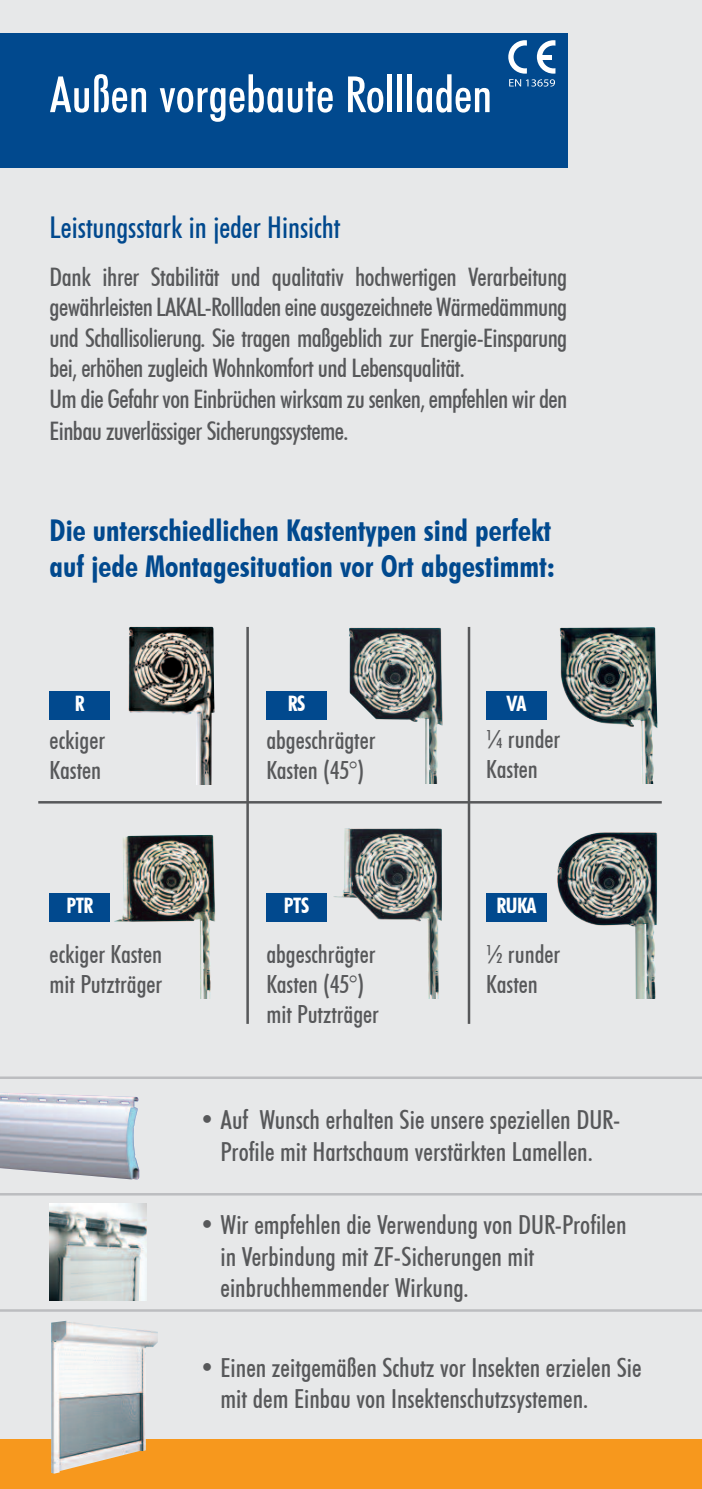
<style>
.page{position:relative;width:702px;height:1489px;background:#fff}
.page>*{position:absolute;margin:0;border:0;box-sizing:border-box;transform-origin:0 0}
.t1{font:500 condensed 50px "Futura BT";color:#fff}
.t2{font:700 condensed 30px/36px "Futura BT";color:#01498e}
.t3{font:500 condensed 30px "Futura BT";color:#01498e}
.t4{font:500 condensed 26.25px/31.5px "Futura BT";color:#57585a}
.t5{font:500 condensed 25.5px/31px "Futura BT";letter-spacing:-.025em;color:#57585a}
.t6{font:500 condensed 25px/30px "Futura BT";color:#57585a}
.t7{font:700 condensed 21.25px "Futura BT";letter-spacing:-.02em;color:#fff}
</style>
<div class="page">
<div style="left:0;top:0;width:702px;height:1488px;background:#e7e8e9"></div>
<img style="left:0;top:1092px;width:139px;height:87px">
<div style="left:0;top:33px;width:567px;height:135px;background:#01498e"></div>
<div style="left:0;top:1439px;width:702px;height:49px;background:#f7981d"></div>
<hr style="left:246px;top:627px;width:3px;height:396px;background:#57585a">
<hr style="left:467px;top:627px;width:3px;height:396px;background:#57585a">
<img style="left:557px;top:832px;width:100px;height:166px">
<img style="left:559px;top:627px;width:98px;height:156px">
<img style="left:349px;top:627px;width:93px;height:156px">
<img style="left:333px;top:828px;width:109px;height:170px">
<img style="left:114px;top:835px;width:101px;height:163px">
<hr style="left:0;top:1076px;width:702px;height:2px;background:#bcbdc0">
<hr style="left:38px;top:801px;width:623px;height:2px;background:#57585a">
<hr style="left:0;top:1192px;width:702px;height:3px;background:#bcbdc0">
<hr style="left:0;top:1309px;width:702px;height:2px;background:#bcbdc0">
<img style="left:50px;top:1203px;width:97px;height:97px">
<img style="left:51px;top:1320px;width:107px;height:153px">
<div style="left:486px;top:893px;width:60px;height:28px;background:#01498e"></div>
<div style="left:486px;top:691px;width:60px;height:28px;background:#01498e"></div>
<div style="left:50px;top:691px;width:60px;height:28px;background:#01498e"></div>
<div style="left:266px;top:691px;width:61px;height:28px;background:#01498e"></div>
<div style="left:50px;top:893px;width:60px;height:28px;background:#01498e"></div>
<div style="left:266px;top:893px;width:61px;height:28px;background:#01498e"></div>
<img style="left:128px;top:626px;width:87px;height:158px">
<svg style="left:508px;top:40px;width:47px;height:47px"></svg>
<h1 class="t1" style="left:50px;top:64px;width:444px">Außen vorgebaute Rollladen</h1>
<p class="t3" style="left:50px;top:209px;width:292px">Leistungsstark in jeder hinsicht</p>
<p class="t5" style="left:50px;top:261px;width:519px">Dank ihrer Stabilität und qualitativ hochwertigen Verarbeitung gewährleisten LAKAL-Rollladen eine ausgezeichnete Wärmedämmung und Schallisolierung. Sie tragen maßgeblich zur energie-einsparung bei, erhöhen zugleich Wohnkomfort und Lebensqualität.<br>um die Gefahr von einbrüchen wirksam zu senken, empfehlen wir den einbau zuverlässiger Sicherungssysteme.</p>
<p class="t2" style="left:50px;top:512px;width:507px">Die unterschiedlichen Kastentypen sind perfekt auf jede Montagesituation vor Ort abgestimmt:</p>
<p class="t7" style="left:75px;top:690px;width:11px">R</p>
<p class="t7" style="left:288px;top:690px;width:19px">RS</p>
<p class="t7" style="left:507px;top:690px;width:21px">VA</p>
<p class="t6" style="left:50px;top:725px;width:57px">eckiger<br>Kasten</p>
<p class="t6" style="left:266px;top:725px;width:111px">abgeschrägter<br>Kasten (45°)</p>
<p class="t7" style="left:66px;top:892px;width:28px">PTR</p>
<p class="t7" style="left:284px;top:892px;width:27px">PTS</p>
<p class="t6" style="left:486px;top:724px;width:75px">¼ runder<br>Kasten</p>
<p class="t7" style="left:496px;top:892px;width:41px">RUKA</p>
<p class="t6" style="left:50px;top:938px;width:114px">eckiger Kasten mit Putzträger</p>
<p class="t6" style="left:266px;top:938px;width:114px">abgeschrägter<br>Kasten (45°) mit Putzträger</p>
<p class="t6" style="left:486px;top:938px;width:75px">½ runder<br>Kasten</p>
<p class="t4" style="left:199px;top:1103px;width:422px;text-align:center">• Auf Wunsch erhalten Sie unsere speziellen DuR-<br>Profile mit hartschaum verstärkten Lamellen.</p>
<p class="t4" style="left:220px;top:1208px;width:407px;text-indent:-21px">• Wir empfehlen die Verwendung von DuR-Profilen in Verbindung mit zF-Sicherungen mit einbruchhemmender Wirkung.</p>
<p class="t4" style="left:220px;top:1351px;width:422px;text-indent:-21px">• einen zeitgemäßen Schutz vor Insekten erzielen Sie mit dem einbau von Insektenschutzsystemen.</p>
</div>
